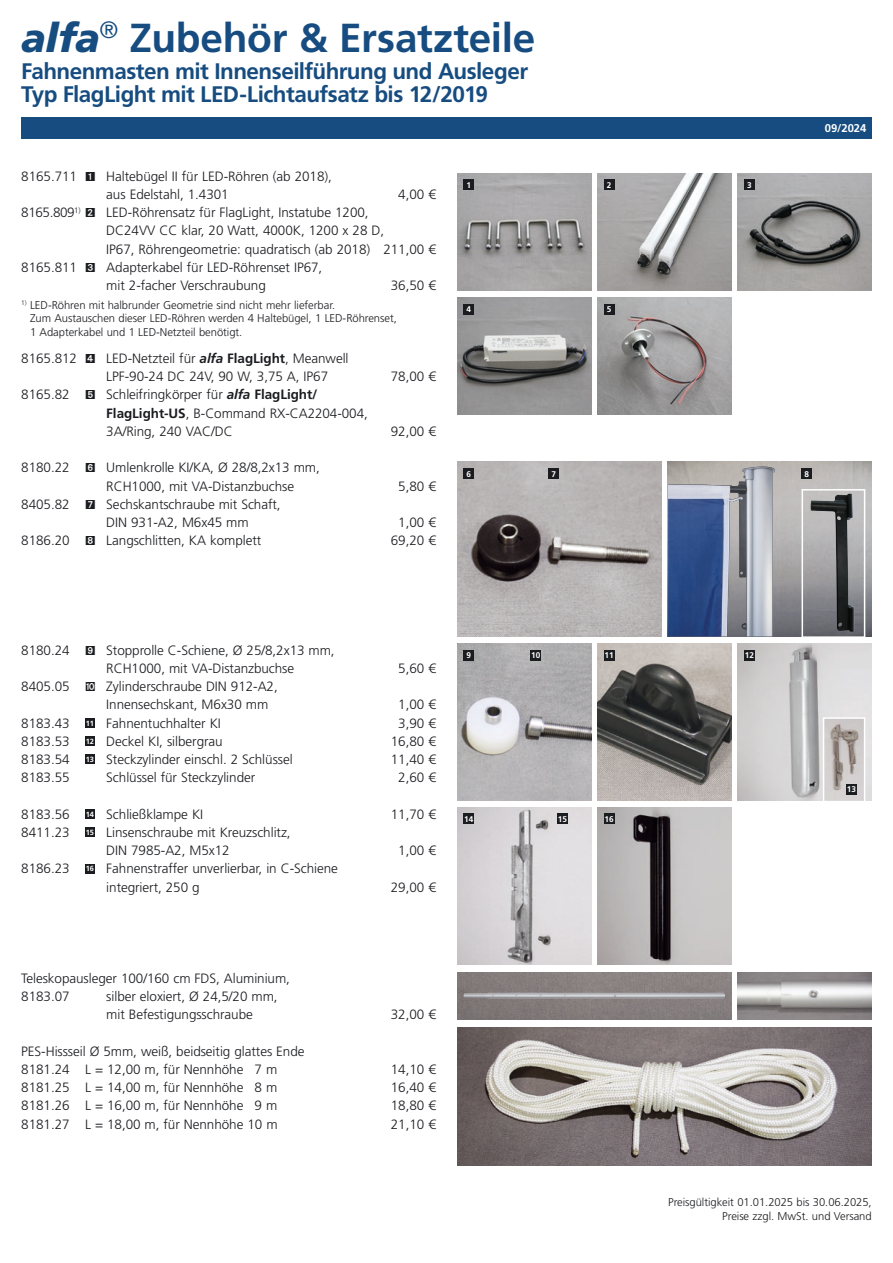
<style>
.page{position:relative;width:893px;height:1263px;background:#fff}
.page>*{position:absolute;margin:0;border:0;box-sizing:border-box;transform-origin:0 0}
.t1{font:700 40.5px "Frutiger LT Pro";letter-spacing:-.01em;color:#164c80}
.t2{font:700 22.5px "Frutiger LT Pro";letter-spacing:-.025em;color:#164c80}
.t3{font:300 13.5px/18.3px "Frutiger LT Pro";letter-spacing:-.005em;color:#1b1c20}
.t4{font:300 11.25px/13.5px "Frutiger LT Pro";letter-spacing:-.005em;color:#1b1c20}
.t5{font:700 11.25px "Frutiger LT Pro";letter-spacing:-.005em;color:#fff}
.t6{font:700 8.25px "Frutiger LT Pro";letter-spacing:-.005em;color:#fff}
.t7{font:700 7.5px "Frutiger LT Pro";letter-spacing:-.025em;color:#fff}
.s1{font-weight:900;font-style:italic}
.s2{font-weight:700;font-style:italic}
.s3{font-weight:700}
</style>
<div class="page">
<img style="left:457px;top:807px;width:134px;height:157px">
<div style="left:463px;top:813px;width:11px;height:11px;background:#1b1c20"></div>
<div style="left:557px;top:813px;width:11px;height:11px;background:#1b1c20"></div>
<img style="left:457px;top:462px;width:204px;height:174px">
<div style="left:463px;top:468px;width:11px;height:11px;background:#1b1c20"></div>
<div style="left:549px;top:468px;width:10px;height:11px;background:#1b1c20"></div>
<img style="left:668px;top:462px;width:204px;height:174px">
<div style="left:85px;top:718px;width:10px;height:9px;background:#1b1c20"></div>
<div style="left:85px;top:736px;width:10px;height:10px;background:#1b1c20"></div>
<div style="left:85px;top:754px;width:10px;height:10px;background:#1b1c20"></div>
<div style="left:85px;top:809px;width:10px;height:10px;background:#1b1c20"></div>
<div style="left:85px;top:827px;width:10px;height:10px;background:#1b1c20"></div>
<div style="left:85px;top:864px;width:10px;height:9px;background:#1b1c20"></div>
<img style="left:668px;top:466px;width:107px;height:170px">
<img style="left:457px;top:643px;width:134px;height:158px">
<img style="left:597px;top:643px;width:134px;height:158px">
<img style="left:457px;top:1028px;width:415px;height:137px">
<div style="left:463px;top:650px;width:11px;height:10px;background:#1b1c20"></div>
<div style="left:530px;top:650px;width:11px;height:10px;background:#1b1c20"></div>
<div style="left:604px;top:650px;width:10px;height:10px;background:#1b1c20"></div>
<img style="left:597px;top:807px;width:134px;height:157px">
<div style="left:604px;top:813px;width:10px;height:11px;background:#1b1c20"></div>
<div style="left:801px;top:468px;width:11px;height:11px;background:#1b1c20"></div>
<img style="left:811px;top:493px;width:43px;height:139px">
<div style="left:801px;top:489px;width:64px;height:149px;border:2px solid #fff"></div>
<img style="left:738px;top:643px;width:134px;height:158px">
<div style="left:744px;top:650px;width:11px;height:10px;background:#1b1c20"></div>
<img style="left:826px;top:720px;width:36px;height:79px">
<div style="left:823px;top:717px;width:42px;height:85px;border:2px solid #fff"></div>
<div style="left:846px;top:784px;width:11px;height:10px;background:#1b1c20"></div>
<img style="left:457px;top:298px;width:134px;height:117px">
<div style="left:463px;top:304px;width:11px;height:11px;background:#1b1c20"></div>
<img style="left:597px;top:298px;width:134px;height:117px">
<div style="left:604px;top:304px;width:10px;height:11px;background:#1b1c20"></div>
<img style="left:457px;top:972px;width:274px;height:47px">
<img style="left:463px;top:993px;width:262px;height:6px">
<img style="left:738px;top:972px;width:134px;height:47px">
<img style="left:457px;top:173px;width:134px;height:117px">
<img style="left:597px;top:173px;width:134px;height:117px">
<div style="left:463px;top:180px;width:11px;height:10px;background:#1b1c20"></div>
<div style="left:604px;top:180px;width:10px;height:10px;background:#1b1c20"></div>
<img style="left:738px;top:173px;width:134px;height:117px">
<div style="left:744px;top:180px;width:11px;height:10px;background:#1b1c20"></div>
<div style="left:21px;top:117px;width:851px;height:21px;background:#164c80"></div>
<p class="t1" style="left:21px;top:13px;width:515px"><span class="s1">alfa</span><sup>®</sup> Zubehör &amp; Ersatzteile</p>
<p class="t2" style="left:21px;top:58px;width:508px">Fahnenmasten mit Innenseilführung und Ausleger</p>
<p class="t2" style="left:21px;top:81px;width:468px">Typ FlagLight mit LED-Lichtaufsatz bis 12/2019</p>
<p class="t3" style="left:21px;top:167px;width:57px">8165.711</p>
<p class="t3" style="left:106px;top:167px;width:227px">Haltebügel II für LED-Röhren (ab 2018), aus Edelstahl, 1.4301</p>
<p class="t3" style="left:398px;top:185px;width:39px">4,00 €</p>
<p class="t3" style="left:21px;top:203px;width:61px">8165.809<sup>1)</sup></p>
<p class="t3" style="left:106px;top:203px;width:331px">LED-Röhrensatz für FlagLight, Instatube 1200,<br>DC24VV CC klar, 20 Watt, 4000K, 1200 x 28 D,<br>IP67, Röhrengeometrie: quadratisch (ab 2018) 211,00 €</p>
<p class="t3" style="left:21px;top:258px;width:57px">8165.811</p>
<p class="t3" style="left:106px;top:258px;width:218px">Adapterkabel für LED-Röhrenset IP67, mit 2-facher Verschraubung</p>
<p class="t3" style="left:391px;top:276px;width:47px">36,50 €</p>
<p class="t4" style="left:30px;top:298px;width:368px;text-indent:-9px"><sup>1)</sup> LED-Röhren mit halbrunder Geometrie sind nicht mehr lieferbar.<br>Zum Austauschen dieser LED-Röhren werden 4 Haltebügel, 1 LED-Röhrenset,<br>1 Adapterkabel und 1 LED-Netzteil benötigt.</p>
<p class="t3" style="left:21px;top:349px;width:57px">8165.812</p>
<p class="t3" style="left:106px;top:349px;width:244px">LED-Netzteil für <span class="s2">alfa</span> <span class="s3">FlagLight</span>, Meanwell<br>LPF-90-24 DC 24V, 90 W, 3,75 A, IP67</p>
<p class="t3" style="left:391px;top:367px;width:47px">78,00 €</p>
<p class="t3" style="left:21px;top:386px;width:50px">8165.82</p>
<p class="t3" style="left:106px;top:386px;width:263px">Schleifringkörper für <span class="s2">alfa</span> <span class="s3">FlagLight/<br>FlagLight-US</span>, B-Command RX-CA2204-004,<br>3A/Ring, 240 VAC/DC</p>
<p class="t3" style="left:391px;top:422px;width:47px">92,00 €</p>
<p class="t3" style="left:21px;top:459px;width:50px">8180.22</p>
<p class="t3" style="left:106px;top:459px;width:215px">Umlenkrolle KI/KA, Ø 28/8,2x13 mm,</p>
<p class="t3" style="left:106px;top:477px;width:189px">RCH1000, mit VA-Distanzbuchse</p>
<p class="t3" style="left:398px;top:477px;width:39px">5,80 €</p>
<p class="t3" style="left:21px;top:495px;width:50px">8405.82</p>
<p class="t3" style="left:106px;top:495px;width:176px">Sechskantschraube mit Schaft,</p>
<p class="t3" style="left:106px;top:513px;width:144px">DIN 931-A2, M6x45 mm</p>
<p class="t3" style="left:398px;top:513px;width:39px">1,00 €</p>
<p class="t3" style="left:21px;top:531px;width:50px">8186.20</p>
<p class="t3" style="left:106px;top:531px;width:157px">Langschlitten, KA komplett</p>
<p class="t3" style="left:391px;top:531px;width:47px">69,20 €</p>
<p class="t6" style="left:466px;top:180px;width:6px">1</p>
<p class="t6" style="left:607px;top:180px;width:6px">2</p>
<p class="t6" style="left:747px;top:180px;width:6px">3</p>
<p class="t6" style="left:466px;top:305px;width:6px">4</p>
<p class="t6" style="left:607px;top:305px;width:6px">5</p>
<p class="t6" style="left:466px;top:469px;width:6px">6</p>
<p class="t6" style="left:552px;top:469px;width:6px">7</p>
<p class="t3" style="left:21px;top:641px;width:50px">8180.24</p>
<p class="t3" style="left:106px;top:641px;width:230px">Stopprolle C-Schiene, Ø 25/8,2x13 mm,</p>
<p class="t3" style="left:106px;top:659px;width:189px">RCH1000, mit VA-Distanzbuchse</p>
<p class="t3" style="left:398px;top:659px;width:39px">5,60 €</p>
<p class="t3" style="left:21px;top:677px;width:50px">8405.05</p>
<p class="t3" style="left:106px;top:677px;width:173px">Zylinderschraube DIN 912-A2,</p>
<p class="t3" style="left:106px;top:696px;width:163px">Innensechskant, M6x30 mm</p>
<p class="t3" style="left:398px;top:696px;width:39px">1,00 €</p>
<p class="t3" style="left:21px;top:714px;width:50px">8183.43</p>
<p class="t7" style="left:86px;top:718px;width:10px">11</p>
<p class="t3" style="left:106px;top:714px;width:116px">Fahnentuchhalter KI</p>
<p class="t3" style="left:398px;top:714px;width:39px">3,90 €</p>
<p class="t3" style="left:21px;top:732px;width:50px">8183.53</p>
<p class="t7" style="left:86px;top:737px;width:10px">12</p>
<p class="t3" style="left:106px;top:732px;width:118px">Deckel KI, silbergrau</p>
<p class="t3" style="left:391px;top:732px;width:47px">16,80 €</p>
<p class="t3" style="left:21px;top:750px;width:50px">8183.54</p>
<p class="t7" style="left:86px;top:755px;width:10px">13</p>
<p class="t3" style="left:106px;top:750px;width:188px">Steckzylinder einschl. 2 Schlüssel</p>
<p class="t3" style="left:391px;top:750px;width:47px">11,40 €</p>
<p class="t3" style="left:21px;top:768px;width:50px">8183.55</p>
<p class="t3" style="left:106px;top:768px;width:150px">Schlüssel für Steckzylinder</p>
<p class="t3" style="left:398px;top:768px;width:39px">2,60 €</p>
<p class="t3" style="left:21px;top:805px;width:50px">8183.56</p>
<p class="t7" style="left:86px;top:810px;width:10px">14</p>
<p class="t3" style="left:106px;top:805px;width:98px">Schließklampe KI</p>
<p class="t3" style="left:391px;top:805px;width:47px">11,70 €</p>
<p class="t3" style="left:21px;top:823px;width:50px">8411.23</p>
<p class="t7" style="left:86px;top:828px;width:10px">15</p>
<p class="t3" style="left:106px;top:823px;width:186px">Linsenschraube mit Kreuzschlitz,</p>
<p class="t3" style="left:106px;top:841px;width:125px">DIN 7985-A2, M5x12</p>
<p class="t3" style="left:398px;top:841px;width:39px">1,00 €</p>
<p class="t3" style="left:21px;top:860px;width:50px">8186.23</p>
<p class="t7" style="left:86px;top:864px;width:10px">16</p>
<p class="t3" style="left:106px;top:860px;width:233px">Fahnenstraffer unverlierbar, in C-Schiene</p>
<p class="t3" style="left:106px;top:878px;width:95px">integriert, 250 g</p>
<p class="t3" style="left:391px;top:878px;width:47px">29,00 €</p>
<p class="t6" style="left:466px;top:650px;width:6px">9</p>
<p class="t6" style="left:531px;top:650px;width:11px">10</p>
<p class="t6" style="left:605px;top:650px;width:11px">11</p>
<p class="t6" style="left:464px;top:814px;width:11px">14</p>
<p class="t6" style="left:558px;top:814px;width:11px">15</p>
<p class="t6" style="left:605px;top:814px;width:11px">16</p>
<p class="t3" style="left:21px;top:969px;width:270px">Teleskopausleger 100/160 cm FDS, Aluminium,</p>
<p class="t3" style="left:21px;top:987px;width:50px">8183.07</p>
<p class="t3" style="left:106px;top:987px;width:173px">silber eloxiert, Ø 24,5/20 mm,</p>
<p class="t3" style="left:106px;top:1005px;width:148px">mit Befestigungsschraube</p>
<p class="t3" style="left:391px;top:1005px;width:47px">32,00 €</p>
<p class="t3" style="left:21px;top:1042px;width:285px">PES-Hissseil Ø 5mm, weiß, beidseitig glattes Ende</p>
<p class="t3" style="left:21px;top:1060px;width:258px">8181.24 L = 12,00 m, für Nennhöhe 7 m</p>
<p class="t3" style="left:391px;top:1060px;width:47px">14,10 €</p>
<p class="t3" style="left:21px;top:1078px;width:258px">8181.25 L = 14,00 m, für Nennhöhe 8 m</p>
<p class="t3" style="left:391px;top:1078px;width:47px">16,40 €</p>
<p class="t3" style="left:21px;top:1096px;width:258px">8181.26 L = 16,00 m, für Nennhöhe 9 m</p>
<p class="t3" style="left:391px;top:1096px;width:47px">18,80 €</p>
<p class="t3" style="left:21px;top:1115px;width:258px">8181.27 L = 18,00 m, für Nennhöhe 10 m</p>
<p class="t3" style="left:391px;top:1115px;width:47px">21,10 €</p>
<p class="t6" style="left:745px;top:650px;width:11px">12</p>
<p class="t5" style="left:825px;top:121px;width:43px">09/2024</p>
<p class="t6" style="left:805px;top:469px;width:6px">8</p>
<p class="t6" style="left:847px;top:784px;width:11px">13</p>
<p class="t4" style="left:668px;top:1195px;width:205px">Preisgültigkeit 01.01.2025 bis 30.06.2025,</p>
<p class="t4" style="left:722px;top:1209px;width:151px">Preise zzgl. MwSt. und Versand</p>
</div>
